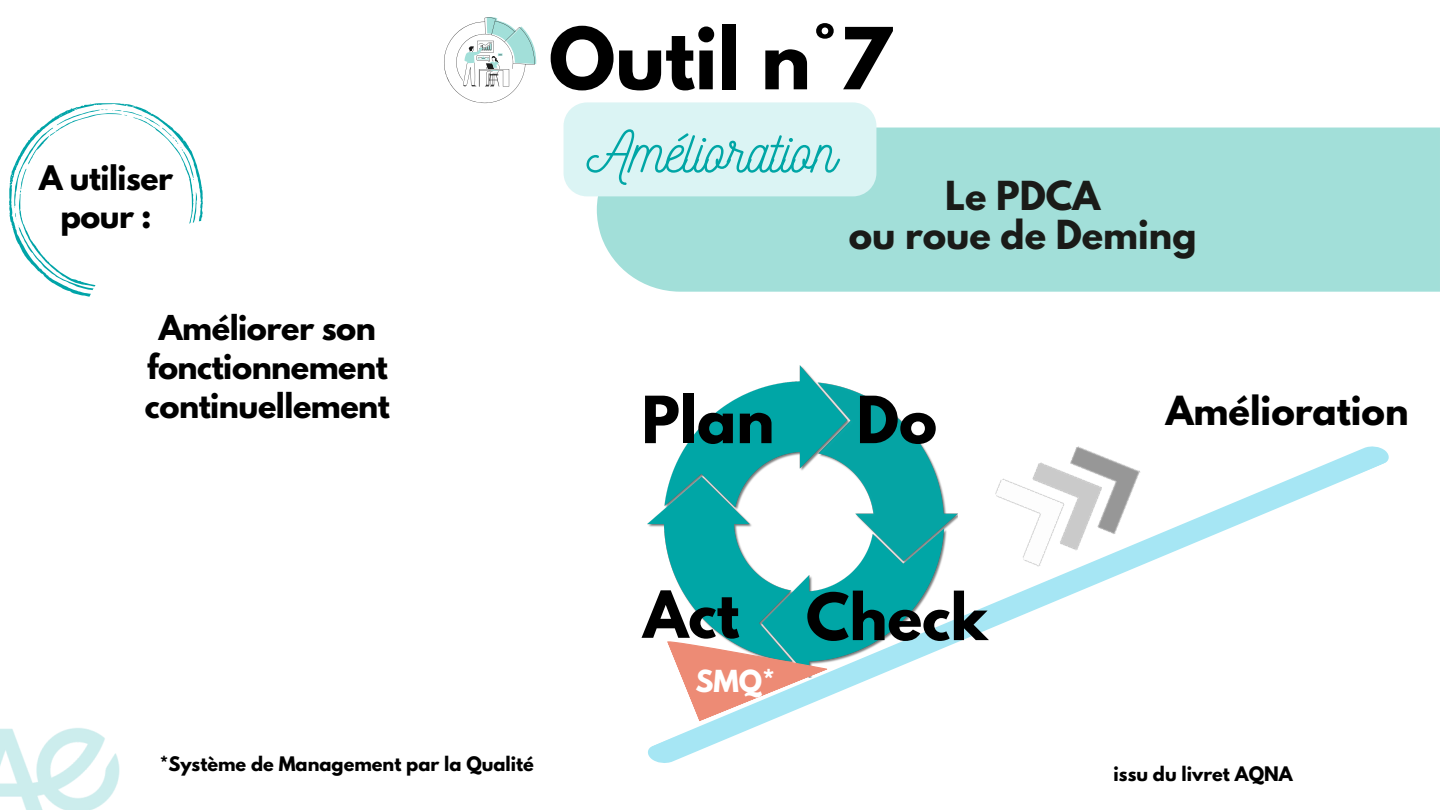
<style>
.page{position:relative;width:1440px;height:810px;background:#fff}
.page>*{position:absolute;margin:0;border:0;box-sizing:border-box;transform-origin:0 0}
.t1{font:700 75.7px "League Spartan";color:#000}
.t2{font:58.6px "Nickainley";letter-spacing:-.015em;color:#00a6a6}
.t3{font:700 57.6px "League Spartan";color:#000}
.t4{font:700 35.6px "League Spartan";color:#000}
.t5{font:700 35.4px "League Spartan";color:#1a1b18}
.t6{font:700 30.4px/39px "League Spartan";letter-spacing:-.015em;color:#000;text-align:center}
.t7{font:700 30px "League Spartan";letter-spacing:-.015em;color:#000}
.t8{font:700 26.9px "League Spartan";color:#fff}
.t9{font:700 17.8px "League Spartan";color:#000}
</style>
<div class="page">
<div style="left:597px;top:128px;width:843px;height:164px;background:#a2dfd9"></div>
<img style="left:0;top:728px;width:120px;height:82px">
<svg style="left:648px;top:446px;width:741px;height:317px"></svg>
<img style="left:816px;top:390px;width:142px;height:175px">
<img style="left:663px;top:366px;width:189px;height:145px">
<img style="left:647px;top:475px;width:150px;height:191px">
<img style="left:761px;top:527px;width:187px;height:151px">
<svg style="left:667px;top:588px;width:161px;height:134px"></svg>
<img style="left:991px;top:446px;width:168px;height:125px">
<div style="left:564px;top:102px;width:312px;height:94px;background:#dbf4f4"></div>
<svg style="left:9px;top:103px;width:175px;height:140px"></svg>
<svg style="left:18px;top:140px;width:185px;height:157px"></svg>
<svg style="left:444px;top:17px;width:92px;height:86px"></svg>
<p class="t7" style="left:39px;top:163px;width:135px">A utiliser</p>
<p class="t7" style="left:60px;top:201px;width:93px">pour :</p>
<p class="t6" style="left:145px;top:312px;width:247px">Améliorer son fonctionnement continuellement</p>
<p class="t1" style="left:549px;top:21px;width:344px">Outil n°7</p>
<p class="t2" style="left:587px;top:114px;width:252px">Amélioration</p>
<p class="t5" style="left:945px;top:179px;width:157px">Le PDCA</p>
<p class="t5" style="left:849px;top:217px;width:349px">ou roue de Deming</p>
<p class="t3" style="left:642px;top:391px;width:134px">Plan</p>
<p class="t3" style="left:857px;top:391px;width:82px">Do</p>
<p class="t3" style="left:643px;top:586px;width:98px">Act</p>
<p class="t3" style="left:806px;top:588px;width:183px">Check</p>
<p class="t8" style="left:695px;top:668px;width:82px">SMQ*</p>
<p class="t4" style="left:1166px;top:392px;width:244px">Amélioration</p>
<p class="t9" style="left:160px;top:755px;width:376px">*Système de Management par la Qualité</p>
<p class="t9" style="left:1114px;top:765px;width:181px">issu du livret AQNA</p>
</div>
